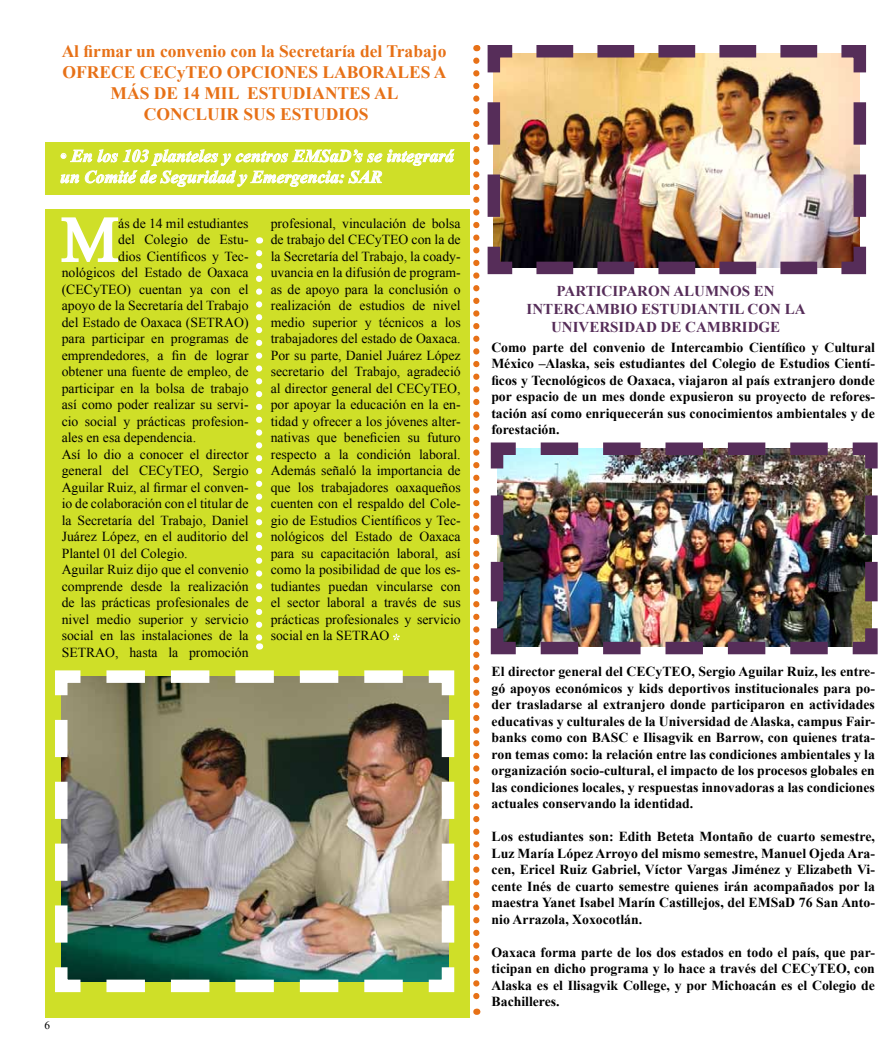
<style>
.page{position:relative;width:886px;height:1063px;background:#fff}
.page>*{position:absolute;margin:0;border:0;box-sizing:border-box;transform-origin:0 0}
.t1{font:63.62px "Times New Roman";color:#fff}
.t2{font:700 17.5px/21px "Times New Roman";color:#e77117;text-align:center}
.t3{font:italic 700 17.5px/21px "Times New Roman";color:#fff}
.t4{font:700 15px/18px "Times New Roman";color:#562d59;text-align:center}
.t5{font:13.75px/16.5px "Times New Roman";color:#000;text-align:justify}
.t6{font:700 13.75px/16.5px "Times New Roman";color:#000;text-align:justify}
.t7{font:11.25px "Times New Roman";color:#000}
</style>
<div class="page">
<div style="left:45px;top:143px;width:424px;height:52px;background:#cfdf28"></div>
<div style="left:45px;top:210px;width:424px;height:808px;background:#cfdf28"></div>
<svg style="left:61px;top:217px;width:58px;height:45px"></svg>
<svg style="left:393px;top:634px;width:7px;height:6px"></svg>
<img style="left:55px;top:670px;width:400px;height:323px">
<svg style="left:256px;top:253px;width:6px;height:397px"></svg>
<svg style="left:473px;top:61px;width:6px;height:954px"></svg>
<img style="left:487px;top:45px;width:380px;height:230px">
<svg style="left:60px;top:142px;width:395px;height:45px"></svg>
<img style="left:490px;top:442px;width:388px;height:213px">
<p class="t2" style="left:62px;top:40px;width:386px">Al firmar un convenio con la Secretaría del Trabajo OFRECE CECyTEO OPCIONES LABORALES A MÁS DE 14 MIL ESTUDIANTES AL CONCLUIR SUS ESTUDIOS</p>
<p class="t3" style="left:60px;top:145px;width:395px">• En los 103 planteles y centros EMSaD’s se integrará un Comité de Seguridad y Emergencia: SAR</p>
<h1 class="t1" style="left:62px;top:197px;width:58px">M</h1>
<p class="t5" style="left:118px;top:215px;width:132px">ás de 14 mil estudiantes</p>
<p class="t5" style="left:118px;top:231px;width:132px">del Colegio de Estu-</p>
<p class="t5" style="left:118px;top:248px;width:132px">dios Científicos y Tec-</p>
<p class="t5" style="left:62px;top:264px;width:188px">nológicos del Estado de Oaxaca</p>
<p class="t5" style="left:62px;top:281px;width:188px">(CECyTEO) cuentan ya con el</p>
<p class="t5" style="left:62px;top:297px;width:188px">apoyo de la Secretaría del Trabajo</p>
<p class="t5" style="left:62px;top:314px;width:188px">del Estado de Oaxaca (SETRAO)</p>
<p class="t5" style="left:62px;top:330px;width:188px">para participar en programas de</p>
<p class="t5" style="left:62px;top:347px;width:188px">emprendedores, a fin de lograr</p>
<p class="t5" style="left:62px;top:363px;width:188px">obtener una fuente de empleo, de</p>
<p class="t5" style="left:62px;top:380px;width:188px">participar en la bolsa de trabajo</p>
<p class="t5" style="left:62px;top:396px;width:188px">así como poder realizar su servi-</p>
<p class="t5" style="left:62px;top:413px;width:188px">cio social y prácticas profesion-</p>
<p class="t5" style="left:62px;top:429px;width:136px">ales en esa dependencia.</p>
<p class="t5" style="left:62px;top:446px;width:188px">Así lo dio a conocer el director</p>
<p class="t5" style="left:62px;top:462px;width:188px">general del CECyTEO, Sergio</p>
<p class="t5" style="left:62px;top:479px;width:188px">Aguilar Ruiz, al firmar el conven-</p>
<p class="t5" style="left:62px;top:495px;width:188px">io de colaboración con el titular de</p>
<p class="t5" style="left:62px;top:512px;width:188px">la Secretaría del Trabajo, Daniel</p>
<p class="t5" style="left:62px;top:528px;width:188px">Juárez López, en el auditorio del</p>
<p class="t5" style="left:62px;top:545px;width:128px">Plantel 01 del Colegio.</p>
<p class="t5" style="left:62px;top:561px;width:188px">Aguilar Ruiz dijo que el convenio</p>
<p class="t5" style="left:62px;top:578px;width:188px">comprende desde la realización</p>
<p class="t5" style="left:62px;top:594px;width:188px">de las prácticas profesionales de</p>
<p class="t5" style="left:62px;top:611px;width:188px">nivel medio superior y servicio</p>
<p class="t5" style="left:62px;top:627px;width:188px">social en las instalaciones de la</p>
<p class="t5" style="left:62px;top:644px;width:188px">SETRAO, hasta la promoción</p>
<p class="t5" style="left:271px;top:215px;width:191px">profesional, vinculación de bolsa de trabajo del CECyTEO con la de la Secretaría del Trabajo, la coady&shy;uvancia en la difusión de program&shy;as de apoyo para la conclusión o realización de estudios de nivel medio superior y técnicos a los trabajadores del estado de Oaxaca.<br>Por su parte, Daniel Juárez López secretario del Trabajo, agradeció al director general del CECyTEO, por apoyar la educación en la en&shy;tidad y ofrecer a los jóvenes alter&shy;nativas que beneficien su futuro respecto a la condición laboral.<br>Además señaló la importancia de que los trabajadores oaxaqueños cuenten con el respaldo del Cole&shy;gio de Estudios Científicos y Tec&shy;nológicos del Estado de Oaxaca para su capacitación laboral, así como la posibilidad de que los es&shy;tudiantes puedan vincularse con el sector laboral a través de sus prácticas profesionales y servicio social en la SETRAO</p>
<p class="t7" style="left:45px;top:1018px;width:7px">6</p>
<p class="t4" style="left:527px;top:282px;width:280px">PARTICIPARON ALUMNOS EN<br>INTERCAMBIO ESTUDIANTIL CON LA<br>UNIVERSIDAD DE CAMBRIDGE</p>
<p class="t6" style="left:491px;top:339px;width:385px">Como parte del convenio de Intercambio Científico y Cultural México –Alaska, seis estudiantes del Colegio de Estudios Cientí&shy;ficos y Tecnológicos de Oaxaca, viajaron al país extranjero donde por espacio de un mes donde expusieron su proyecto de refores&shy;tación así como enriquecerán sus conocimientos ambientales y de forestación.</p>
<p class="t6" style="left:492px;top:663px;width:385px">El director general del CECyTEO, Sergio Aguilar Ruiz, les entre&shy;gó apoyos económicos y kids deportivos institucionales para po&shy;der trasladarse al extranjero donde participaron en actividades educativas y culturales de la Universidad de Alaska, campus Fair&shy;banks como con BASC e Ilisagvik en Barrow, con quienes trata&shy;ron temas como: la relación entre las condiciones ambientales y la organización socio-cultural, el impacto de los procesos globales en las condiciones locales, y respuestas innovadoras a las condiciones actuales conservando la identidad.</p>
<p class="t6" style="left:492px;top:828px;width:385px">Los estudiantes son: Edith Beteta Montaño de cuarto semestre, Luz María López Arroyo del mismo semestre, Manuel Ojeda Ara&shy;cen, Ericel Ruiz Gabriel, Víctor Vargas Jiménez y Elizabeth Vi&shy;cente Inés de cuarto semestre quienes irán acompañados por la maestra Yanet Isabel Marín Castillejos, del EMSaD 76 San Anto&shy;nio Arrazola, Xoxocotlán.</p>
<p class="t6" style="left:492px;top:943px;width:385px">Oaxaca forma parte de los dos estados en todo el país, que par&shy;ticipan en dicho programa y lo hace a través del CECyTEO, con Alaska es el Ilisagvik College, y por Michoacán es el Colegio de Bachilleres.</p>
</div>
